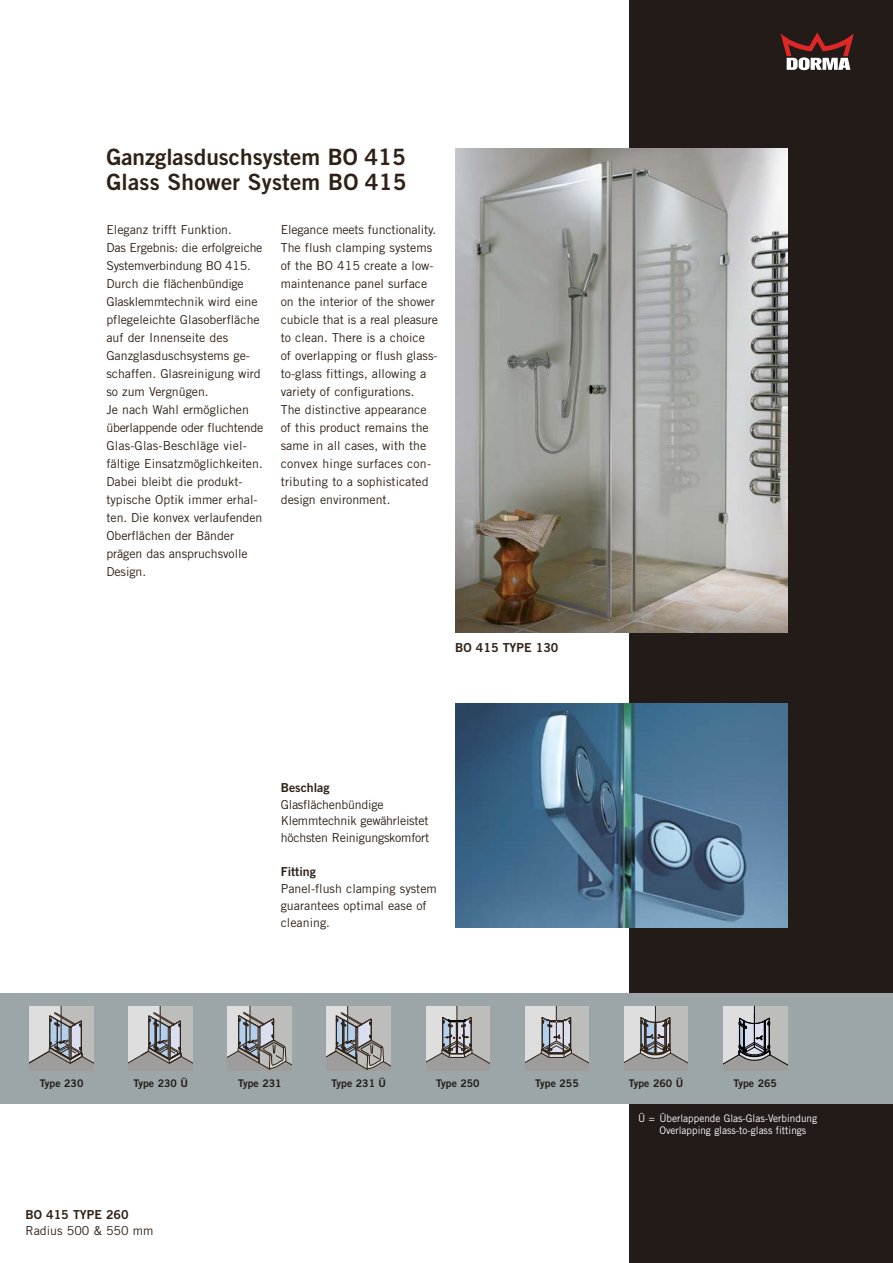
<style>
.page{position:relative;width:893px;height:1263px;background:#fff}
.page>*{position:absolute;margin:0;border:0;box-sizing:border-box;transform-origin:0 0}
.t1{font:22.5px/25.3px "Trade Gothic Bold Two";letter-spacing:.01em;color:#2f2116}
.t2{font:12.3px/18px "Trade Gothic";color:#2f2116}
.t3{font:12.3px/17px "Trade Gothic";letter-spacing:-.02em;color:#2f2116}
.t4{font:12.3px "Trade Gothic Bold Two";color:#2f2116}
.t5{font:10.5px/12.6px "Trade Gothic";color:#fff;scale:.95 1}
.t6{font:10.5px "Trade Gothic Bold Two";color:#221b18}
</style>
<div class="page">
<div style="left:629px;top:0;width:263px;height:1263px;background:#221b18"></div>
<img style="left:455px;top:703px;width:332px;height:225px">
<div style="left:0;top:993px;width:892px;height:110px;background:#9ca5a7"></div>
<img style="left:455px;top:149px;width:332px;height:484px">
<svg style="left:30px;top:1007px;width:64px;height:64px"></svg>
<svg style="left:129px;top:1007px;width:64px;height:64px"></svg>
<svg style="left:228px;top:1007px;width:64px;height:64px"></svg>
<svg style="left:327px;top:1007px;width:64px;height:64px"></svg>
<svg style="left:426px;top:1007px;width:64px;height:64px"></svg>
<svg style="left:525px;top:1007px;width:64px;height:64px"></svg>
<svg style="left:624px;top:1007px;width:64px;height:64px"></svg>
<svg style="left:723px;top:1007px;width:64px;height:64px"></svg>
<svg style="left:780px;top:32px;width:73px;height:38px"></svg>
<h1 class="t1" style="left:106px;top:146px;width:301px">Ganzglasduschsystem BO 415<br>Glass Shower System BO 415</h1>
<p class="t2" style="left:106px;top:222px;width:158px">Eleganz trifft Funktion.<br>Das Ergebnis: die erfolgreiche<br>Systemverbindung BO 415.<br>Durch die flächenbündige<br>Glasklemmtechnik wird eine pflegeleichte Glasoberfläche auf der Innenseite des<br>Ganzglasduschsystems ge&shy;schaffen. Glasreinigung wird so zum Vergnügen.<br>Je nach Wahl ermöglichen überlappende oder fluchtende<br>Glas-Glas-Beschläge viel&shy;fältige Einsatzmöglichkeiten.<br>Dabei bleibt die produkt-<br>typ ische Optik immer erhal&shy;ten. Die konvex verlaufenden<br>Oberflächen der Bänder prägen das anspruchsvolle<br>Design.</p>
<p class="t2" style="left:281px;top:222px;width:159px">Elegance meets functionality.<br>The flush clamping systems of the BO 415 create a low&shy;maintenance panel surface on the interior of the shower cubicle that is a real pleasure to clean. There is a choice of overlapping or flush glass&shy;to-glass fittings, allowing a variety of configurations.<br>The distinctive appearance of this product remains the same in all cases, with the convex hinge surfaces con&shy;tributing to a sophisticated design environment.</p>
<p class="t4" style="left:455px;top:643px;width:105px">BO 415 TYPE 130</p>
<p class="t4" style="left:281px;top:783px;width:50px">Beschlag</p>
<p class="t3" style="left:281px;top:797px;width:150px">Glasflächenbündige<br>Klemmtechnik gewährleistet höchsten Reinigungskomfort</p>
<p class="t4" style="left:281px;top:867px;width:37px">Fitting</p>
<p class="t2" style="left:281px;top:881px;width:158px;line-height:17px">Panel-flush clamping system guarantees optimal ease of cleaning.</p>
<p class="t6" style="left:40px;top:1080px;width:45px">Type 230</p>
<p class="t6" style="left:133px;top:1080px;width:56px">Type 230 Ü</p>
<p class="t6" style="left:238px;top:1080px;width:45px">Type 231</p>
<p class="t6" style="left:331px;top:1080px;width:56px">Type 231 Ü</p>
<p class="t6" style="left:436px;top:1080px;width:45px">Type 250</p>
<p class="t6" style="left:535px;top:1080px;width:45px">Type 255</p>
<p class="t6" style="left:628px;top:1080px;width:56px">Type 260 Ü</p>
<p class="t6" style="left:733px;top:1080px;width:45px">Type 265</p>
<p class="t4" style="left:26px;top:1210px;width:105px">BO 415 TYPE 260</p>
<p class="t2" style="left:26px;top:1223px;width:129px">Radius 500 &amp; 550 mm</p>
<p class="t5" style="left:659px;top:1113px;width:167px;text-indent:-21px">Ü = Überlappende Glas-Glas-Verbindung<br>Overlapping glass-to-glass fittings</p>
</div>
